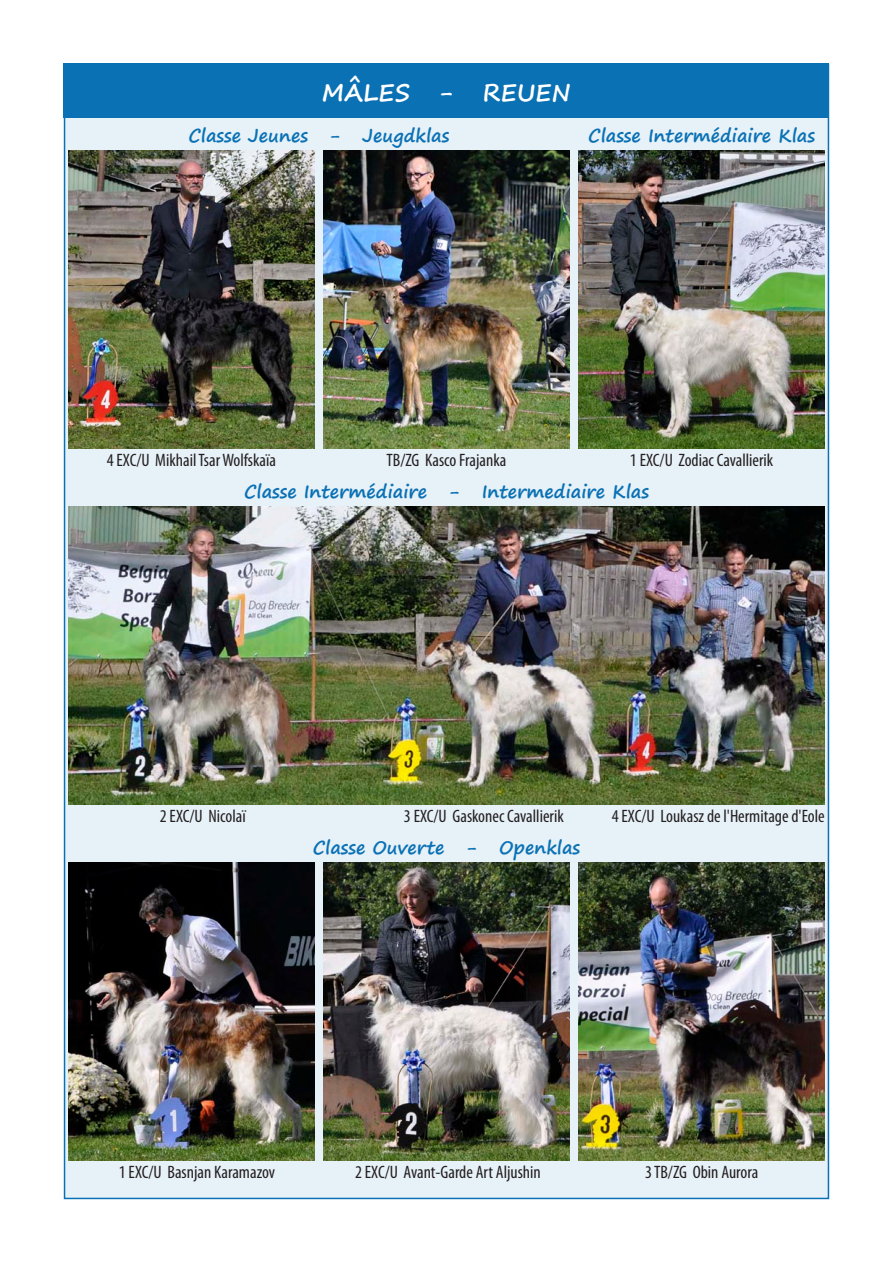
<style>
.page{position:relative;width:893px;height:1263px;background:#fff}
.page>*{position:absolute;margin:0;border:0;box-sizing:border-box;transform-origin:0 0}
.t1{font:700 24px "Segoe Print";color:#fff}
.t2{font:condensed 18px "Myriad Pro";color:#231f20}
.t3{font:700 18px "Segoe Print";color:#0a71b4}
</style>
<div class="page">
<div style="left:64px;top:64px;width:765px;height:1135px;background:#e7f1f8;border:2px solid #0a71b4"></div>
<div style="left:64px;top:64px;width:765px;height:54px;background:#0a71b4"></div>
<img style="left:68px;top:150px;width:247px;height:298px">
<img style="left:323px;top:150px;width:247px;height:298px">
<img style="left:578px;top:150px;width:247px;height:298px">
<img style="left:68px;top:507px;width:757px;height:297px">
<img style="left:68px;top:863px;width:247px;height:298px">
<img style="left:323px;top:863px;width:247px;height:298px">
<img style="left:578px;top:863px;width:247px;height:298px">
<p class="t1" style="left:322px;top:71px;width:250px">Mâles - Reuen</p>
<p class="t3" style="left:188px;top:119px;width:263px">Classe Jeunes - Jeugdklas</p>
<p class="t3" style="left:588px;top:119px;width:228px">Classe Intermédiaire Klas</p>
<p class="t2" style="left:107px;top:449px;width:171px">4 EXC/U Mikhail Tsar Wolfskaïa</p>
<p class="t2" style="left:387px;top:449px;width:121px">TB/ZG Kasco Frajanka</p>
<p class="t2" style="left:630px;top:449px;width:145px">1 EXC/U Zodiac Cavallierik</p>
<p class="t3" style="left:244px;top:475px;width:406px">Classe Intermédiaire - Intermediaire Klas</p>
<p class="t2" style="left:160px;top:805px;width:87px">2 EXC/U Nicolaï</p>
<p class="t2" style="left:404px;top:805px;width:161px">3 EXC/U Gaskonec Cavallierik</p>
<p class="t2" style="left:612px;top:805px;width:214px">4 EXC/U Loukasz de l'Hermitage d'Eole</p>
<p class="t3" style="left:313px;top:832px;width:269px">Classe Ouverte - Openklas</p>
<p class="t2" style="left:119px;top:1161px;width:158px">1 EXC/U Basnjan Karamazov</p>
<p class="t2" style="left:355px;top:1161px;width:187px">2 EXC/U Avant-Garde Art Aljushin</p>
<p class="t2" style="left:645px;top:1161px;width:115px">3 TB/ZG Obin Aurora</p>
</div>
